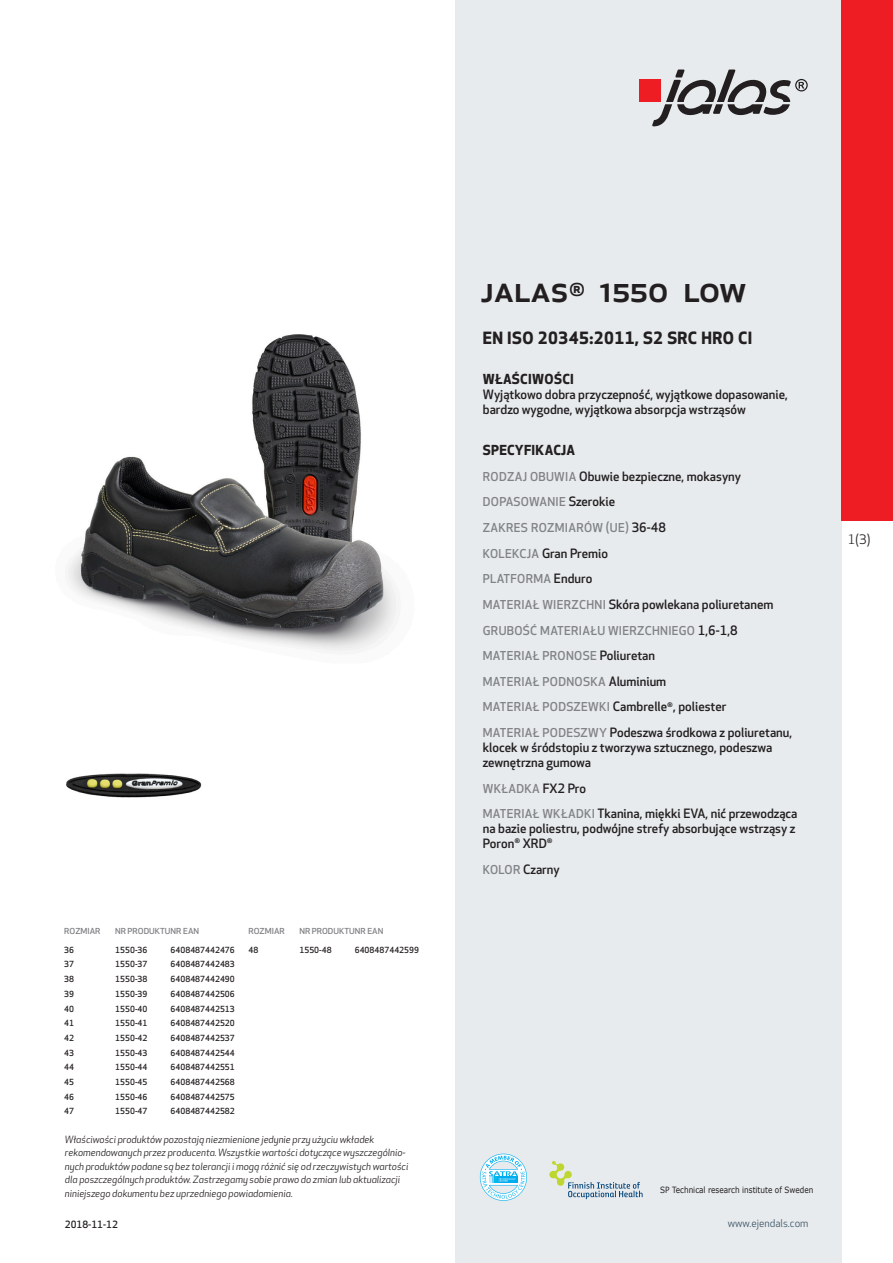
<style>
.page{position:relative;width:893px;height:1263px;background:#fff}
.page>*{position:absolute;margin:0;border:0;box-sizing:border-box;transform-origin:0 0}
.prodname{font:500 36px "Apex New";color:#231f20}
.Funktion_body{font:700 16.5px "Apex New";letter-spacing:.025em;color:#231f20}
.Funktion_body-2{font:700 13.5px "Apex New";letter-spacing:.025em;color:#231f20}
.t1{font:12.75px "Apex New";color:#231f20}
.Funktion_body-3{font:500 12.6px/15px "Apex New";color:#231f20}
.Funktion_body-4{font:500 12px "Apex New";letter-spacing:.025em;color:#808285}
.t2{font:10.5px "Apex New";color:#405968}
.t3{font:italic 9.75px/13.5px "Apex New";color:#231f20}
.Sidfot_datum{font:500 9.75px "Apex New";color:#231f20}
.t4{font:8.55px "Verdana";color:#231f20;scale:.85 1}
.ArticleTable_body{font:500 8.25px "Apex New";color:#231f20}
.ArticeTable_header{font:500 8.1px "Apex New";color:#808285;scale:1.06 1}
.s1{font-size:12px;color:#808285}
.s2{font-size:12.6px;color:#231f20}
</style>
<div class="page">
<div style="left:455px;top:0;width:387px;height:1263px;background:#e8ebee"></div>
<svg style="left:549px;top:1161px;width:94px;height:38px"></svg>
<svg style="left:480px;top:1154px;width:47px;height:47px"></svg>
<div style="left:639px;top:80px;width:22px;height:22px;background:#ee1d23"></div>
<svg style="left:652px;top:70px;width:156px;height:56px"></svg>
<div style="left:842px;top:0;width:51px;height:520px;background:#ee1d23"></div>
<img style="left:68px;top:334px;width:329px;height:317px">
<img style="left:66px;top:773px;width:136px;height:25px">
<p class="ArticeTable_header" style="left:64px;top:925px;width:36px">ROZMIAR</p>
<p class="ArticeTable_header" style="left:115px;top:925px;width:81px">NR PRODUKTUNR EAN</p>
<p class="ArticleTable_body" style="left:64px;top:944px;width:11px">36</p>
<p class="ArticleTable_body" style="left:115px;top:944px;width:34px">1550-36</p>
<p class="ArticleTable_body" style="left:171px;top:944px;width:66px">6408487442476</p>
<p class="ArticleTable_body" style="left:64px;top:959px;width:11px">37</p>
<p class="ArticleTable_body" style="left:115px;top:959px;width:34px">1550-37</p>
<p class="ArticleTable_body" style="left:171px;top:959px;width:66px">6408487442483</p>
<p class="ArticleTable_body" style="left:64px;top:973px;width:11px">38</p>
<p class="ArticleTable_body" style="left:115px;top:973px;width:34px">1550-38</p>
<p class="ArticleTable_body" style="left:171px;top:973px;width:66px">6408487442490</p>
<p class="ArticleTable_body" style="left:64px;top:988px;width:11px">39</p>
<p class="ArticleTable_body" style="left:115px;top:988px;width:34px">1550-39</p>
<p class="ArticleTable_body" style="left:171px;top:988px;width:66px">6408487442506</p>
<p class="ArticleTable_body" style="left:64px;top:1003px;width:11px">40</p>
<p class="ArticleTable_body" style="left:115px;top:1003px;width:34px">1550-40</p>
<p class="ArticleTable_body" style="left:171px;top:1003px;width:66px">6408487442513</p>
<p class="ArticleTable_body" style="left:64px;top:1018px;width:11px">41</p>
<p class="ArticleTable_body" style="left:115px;top:1018px;width:34px">1550-41</p>
<p class="ArticleTable_body" style="left:171px;top:1018px;width:66px">6408487442520</p>
<p class="ArticleTable_body" style="left:64px;top:1032px;width:11px">42</p>
<p class="ArticleTable_body" style="left:115px;top:1032px;width:34px">1550-42</p>
<p class="ArticleTable_body" style="left:171px;top:1032px;width:66px">6408487442537</p>
<p class="ArticleTable_body" style="left:64px;top:1047px;width:11px">43</p>
<p class="ArticleTable_body" style="left:115px;top:1047px;width:34px">1550-43</p>
<p class="ArticleTable_body" style="left:171px;top:1047px;width:66px">6408487442544</p>
<p class="ArticleTable_body" style="left:64px;top:1062px;width:11px">44</p>
<p class="ArticleTable_body" style="left:115px;top:1062px;width:34px">1550-44</p>
<p class="ArticleTable_body" style="left:171px;top:1062px;width:66px">6408487442551</p>
<p class="ArticleTable_body" style="left:64px;top:1076px;width:11px">45</p>
<p class="ArticleTable_body" style="left:115px;top:1076px;width:34px">1550-45</p>
<p class="ArticleTable_body" style="left:171px;top:1076px;width:66px">6408487442568</p>
<p class="ArticleTable_body" style="left:64px;top:1091px;width:11px">46</p>
<p class="ArticleTable_body" style="left:115px;top:1091px;width:34px">1550-46</p>
<p class="ArticleTable_body" style="left:171px;top:1091px;width:66px">6408487442575</p>
<p class="ArticleTable_body" style="left:64px;top:1106px;width:11px">47</p>
<p class="ArticleTable_body" style="left:115px;top:1106px;width:34px">1550-47</p>
<p class="ArticleTable_body" style="left:171px;top:1106px;width:66px">6408487442582</p>
<p class="ArticeTable_header" style="left:248px;top:925px;width:36px">ROZMIAR</p>
<p class="ArticeTable_header" style="left:299px;top:925px;width:81px">NR PRODUKTUNR EAN</p>
<p class="ArticleTable_body" style="left:248px;top:944px;width:11px">48</p>
<p class="ArticleTable_body" style="left:299px;top:944px;width:34px">1550-48</p>
<p class="ArticleTable_body" style="left:355px;top:944px;width:66px">6408487442599</p>
<p class="t3" style="left:65px;top:1132px;width:345px">Właściwości produktów pozostają niezmienione jedynie przy użyciu wkładek rekomendowanych przez producenta. Wszystkie wartości dotyczące wyszczególnio&shy;nych produktów podane są bez tolerancji i mogą różnić się od rzeczywistych wartości dla poszczególnych produktów. Zastrzegamy sobie prawo do zmian lub aktualizacji niniejszego dokumentu bez uprzedniego powiadomienia.</p>
<p class="Sidfot_datum" style="left:65px;top:1218px;width:54px">2018-11-12</p>
<p class="prodname" style="left:480px;top:265px;width:267px">JALAS<sup>®</sup> 1550 Low</p>
<p class="Funktion_body" style="left:483px;top:326px;width:271px">EN ISO 20345:2011, S2 SRC HRO CI</p>
<p class="Funktion_body-2" style="left:483px;top:370px;width:93px">WŁAŚCIWOŚCI</p>
<p class="Funktion_body-3" style="left:483px;top:387px;width:307px">Wyjątkowo dobra przyczepność, wyjątkowe dopasowanie, bardzo wygodne, wyjątkowa absorpcja wstrząsów</p>
<p class="Funktion_body-2" style="left:483px;top:440px;width:94px">SPECYFIKACJA</p>
<p class="Funktion_body-3" style="left:483px;top:468px;width:260px"><span class="s1">RODZAJ OBUWIA</span> Obuwie bezpieczne, mokasyny</p>
<p class="Funktion_body-4" style="left:483px;top:494px;width:134px">DOPASOWANIE <span class="s2">Szerokie</span></p>
<p class="Funktion_body-4" style="left:483px;top:520px;width:185px">ZAKRES ROZMIARÓW (UE) <span class="s2">36-48</span></p>
<p class="Funktion_body-3" style="left:483px;top:545px;width:127px"><span class="s1">KOLEKCJA</span> Gran Premio</p>
<p class="Funktion_body-4" style="left:483px;top:571px;width:111px">PLATFORMA <span class="s2">Enduro</span></p>
<p class="Funktion_body-3" style="left:483px;top:597px;width:292px"><span class="s1">MATERIAŁ WIERZCHNI</span> Skóra powlekana poliuretanem</p>
<p class="Funktion_body-4" style="left:483px;top:622px;width:256px">GRUBOŚĆ MATERIAŁU WIERZCHNIEGO <span class="s2">1,6-1,8</span></p>
<p class="Funktion_body-4" style="left:483px;top:648px;width:174px">MATERIAŁ PRONOSE <span class="s2">Poliuretan</span></p>
<p class="Funktion_body-4" style="left:483px;top:673px;width:185px">MATERIAŁ PODNOSKA <span class="s2">Aluminium</span></p>
<p class="Funktion_body-3" style="left:483px;top:699px;width:245px"><span class="s1">MATERIAŁ PODSZEWKI</span> Cambrelle<sup>®</sup>, poliester</p>
<p class="Funktion_body-3" style="left:483px;top:725px;width:311px"><span class="s1">MATERIAŁ PODESZWY</span> Podeszwa środkowa z poliuretanu, klocek w śródstopiu z tworzywa sztucznego, podeszwa zewnętrzna gumowa</p>
<p class="Funktion_body-4" style="left:483px;top:780px;width:105px">WKŁADKA <span class="s2">FX2 Pro</span></p>
<p class="Funktion_body-3" style="left:483px;top:806px;width:316px"><span class="s1">MATERIAŁ WKŁADKI</span> Tkanina, miękki EVA, nić przewodząca na bazie poliestru, podwójne strefy absorbujące wstrząsy z<br>Poron<sup>®</sup> XRD<sup>®</sup></p>
<p class="Funktion_body-3" style="left:483px;top:862px;width:78px"><span class="s1">KOLOR</span> Czarny</p>
<p class="t1" style="left:848px;top:531px;width:24px">1(3)</p>
<p class="t4" style="left:660px;top:1184px;width:182px">SP Technical research institute of Sweden</p>
<p class="t2" style="left:728px;top:1217px;width:82px">www.ejendals.com</p>
</div>
